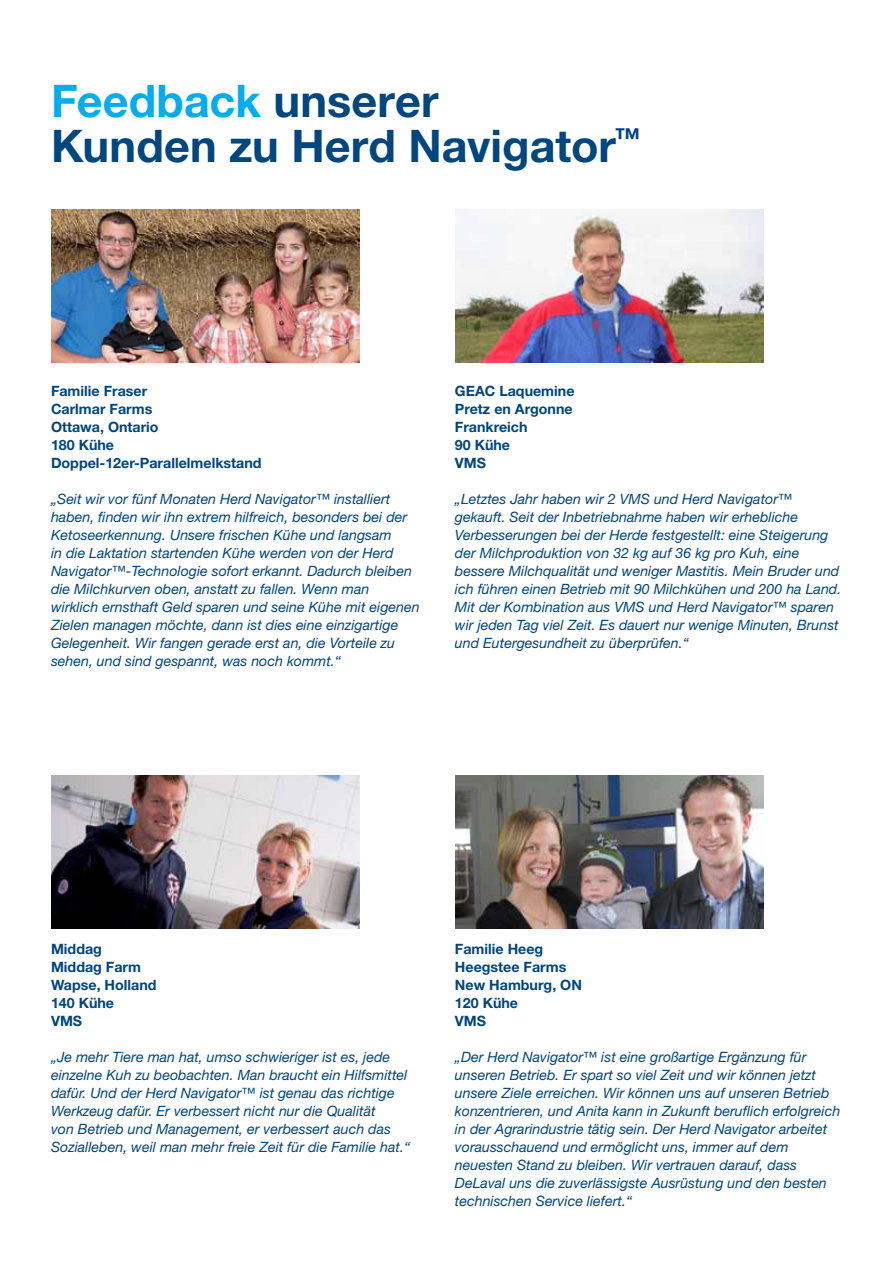
<style>
.page{position:relative;width:893px;height:1263px;background:#fff}
.page>*{position:absolute;margin:0;border:0;box-sizing:border-box;transform-origin:0 0}
.t1{font:700 45px/45px "Helvetica Neue LT Std";color:#00467f}
.t2{font:italic 14.25px/18px "Helvetica Neue";color:#00467f}
.t3{font:700 14.25px/18px "Helvetica Neue LT Std";color:#00467f}
.s1{color:#00aeef}
</style>
<div class="page">
<img style="left:51px;top:209px;width:308px;height:153px">
<img style="left:51px;top:775px;width:308px;height:153px">
<img style="left:455px;top:775px;width:308px;height:153px">
<img style="left:455px;top:209px;width:308px;height:153px">
<h1 class="t1" style="left:51px;top:78px;width:591px"><span class="s1">Feedback</span> unserer<br>Kunden zu Herd Navigator<sup>™</sup></h1>
<p class="t3" style="left:51px;top:382px;width:212px">Familie Fraser<br>Carlmar Farms<br>Ottawa, Ontario<br>180 Kühe<br>Doppel-12er-Parallelmelkstand</p>
<p class="t3" style="left:455px;top:382px;width:121px">GEAC Laquemine<br>Pretz en Argonne<br>Frankreich<br>90 Kühe<br>VMS</p>
<p class="t2" style="left:51px;top:490px;width:370px">„Seit wir vor fünf Monaten Herd Navigator™ installiert haben, finden wir ihn extrem hilfreich, besonders bei der Ketoseerkennung. Unsere frischen Kühe und langsam<br>in die Laktation startenden Kühe werden von der Herd Navigator™-Technologie sofort erkannt. Dadurch bleiben die Milchkurven oben, anstatt zu fallen. Wenn man wirklich ernsthaft Geld sparen und seine Kühe mit eigenen Zielen managen möchte, dann ist dies eine einzigartige Gelegenheit. Wir fangen gerade erst an, die Vorteile zu sehen, und sind gespannt, was noch kommt.“</p>
<p class="t2" style="left:455px;top:490px;width:388px">„Letztes Jahr haben wir 2 VMS und Herd Navigator™ gekauft. Seit der Inbetriebnahme haben wir erhebliche Verbesserungen bei der Herde festgestellt: eine Steigerung der Milchproduktion von 32 kg auf 36 kg pro Kuh, eine bessere Milchqualität und weniger Mastitis. Mein Bruder und ich führen einen Betrieb mit 90 Milchkühen und 200 ha Land.<br>Mit der Kombination aus VMS und Herd Navigator™ sparen wir jeden Tag viel Zeit. Es dauert nur wenige Minuten, Brunst und Eutergesundheit zu überprüfen.“</p>
<p class="t3" style="left:51px;top:940px;width:107px">Middag<br>Middag Farm<br>Wapse, Holland<br>140 Kühe<br>VMS</p>
<p class="t2" style="left:51px;top:1048px;width:361px">„Je mehr Tiere man hat, umso schwieriger ist es, jede einzelne Kuh zu beobachten. Man braucht ein Hilfsmittel dafür. Und der Herd Navigator™ ist genau das richtige Werkzeug dafür. Er verbessert nicht nur die Qualität<br>von Betrieb und Management, er verbessert auch das Sozialleben, weil man mehr freie Zeit für die Familie hat.“</p>
<p class="t3" style="left:455px;top:940px;width:128px">Familie Heeg<br>Heegstee Farms<br>New Hamburg, ON<br>120 Kühe<br>VMS</p>
<p class="t2" style="left:455px;top:1048px;width:387px">„Der Herd Navigator™ ist eine großartige Ergänzung für unseren Betrieb. Er spart so viel Zeit und wir können jetzt unsere Ziele erreichen. Wir können uns auf unseren Betrieb konzentrieren, und Anita kann in Zukunft beruflich erfolgreich in der Agrarindustrie tätig sein. Der Herd Navigator arbeitet vorausschauend und ermöglicht uns, immer auf dem neuesten Stand zu bleiben. Wir vertrauen darauf, dass DeLaval uns die zuverlässigste Ausrüstung und den besten technischen Service liefert.“</p>
</div>
